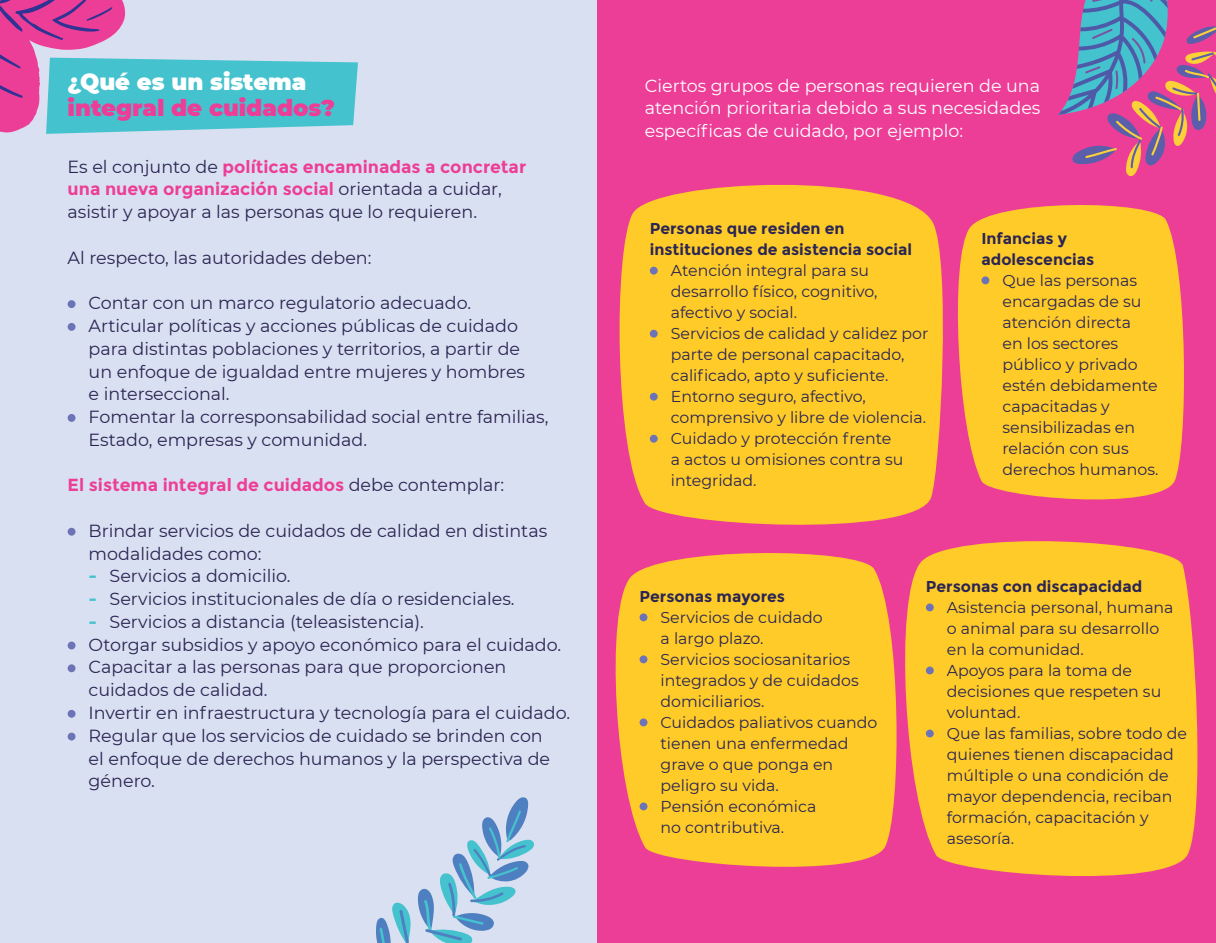
<style>
.page{position:relative;width:1216px;height:943px;background:#fff}
.page>*{position:absolute;margin:0;border:0;box-sizing:border-box;transform-origin:0 0}
.Texto_S_S{font:900 22.75px/26.2px "Montserrat";color:#ed3e97}
.Texto_S_S-2{font:17.5px/22.8px "Montserrat";color:#2b2553}
.Texto_S_S-3{font:17.5px/22.8px "Montserrat";color:#fff;text-align:justify}
.Texto_S_S-4{font:700 17.5px "Montserrat";color:#ed3e97}
.Texto_S_S-5{font:15.75px/21px "Montserrat";color:#2b2553}
.Texto_S_S-6{font:700 15.75px/21px "Montserrat";color:#2b2553}
.s1{color:#fff}
.s2{font-weight:700;color:#ed3e97}
.s3{font-weight:400;color:#2b2553}
.s4{font-weight:700;color:#44c2ce}
</style>
<div class="page">
<div style="left:0;top:0;width:614px;height:943px;background:#d9e0f1"></div>
<svg style="left:0;top:0;width:358px;height:134px"></svg>
<div style="left:68px;top:300px;width:7px;height:8px;background:#6d73b7;border-radius:50%"></div>
<div style="left:68px;top:323px;width:7px;height:8px;background:#6d73b7;border-radius:50%"></div>
<div style="left:68px;top:414px;width:7px;height:8px;background:#6d73b7;border-radius:50%"></div>
<div style="left:68px;top:528px;width:7px;height:7px;background:#6d73b7;border-radius:50%"></div>
<div style="left:68px;top:641px;width:7px;height:8px;background:#6d73b7;border-radius:50%"></div>
<div style="left:68px;top:664px;width:7px;height:8px;background:#6d73b7;border-radius:50%"></div>
<div style="left:68px;top:710px;width:7px;height:7px;background:#6d73b7;border-radius:50%"></div>
<div style="left:68px;top:732px;width:7px;height:8px;background:#6d73b7;border-radius:50%"></div>
<div style="left:597px;top:0;width:618px;height:943px;background:#ed3e97"></div>
<svg style="left:619px;top:185px;width:324px;height:340px;background:#fcbf31"></svg>
<svg style="left:957px;top:205px;width:227px;height:295px;background:#fcbe32"></svg>
<svg style="left:615px;top:553px;width:278px;height:314px;background:#fcc031"></svg>
<svg style="left:893px;top:541px;width:305px;height:335px;background:#fcbb35"></svg>
<div style="left:649px;top:267px;width:8px;height:7px;background:#6d73b7;border-radius:50%"></div>
<div style="left:649px;top:330px;width:8px;height:7px;background:#6d73b7;border-radius:50%"></div>
<div style="left:649px;top:393px;width:8px;height:7px;background:#6d73b7;border-radius:50%"></div>
<div style="left:649px;top:435px;width:8px;height:7px;background:#6d73b7;border-radius:50%"></div>
<div style="left:981px;top:276px;width:8px;height:8px;background:#6d73b7;border-radius:50%"></div>
<div style="left:639px;top:613px;width:8px;height:8px;background:#6d73b7;border-radius:50%"></div>
<div style="left:639px;top:655px;width:8px;height:8px;background:#6d73b7;border-radius:50%"></div>
<div style="left:639px;top:718px;width:8px;height:8px;background:#6d73b7;border-radius:50%"></div>
<div style="left:639px;top:802px;width:8px;height:8px;background:#6d73b7;border-radius:50%"></div>
<div style="left:925px;top:603px;width:8px;height:8px;background:#6d73b7;border-radius:50%"></div>
<div style="left:925px;top:666px;width:8px;height:8px;background:#6d73b7;border-radius:50%"></div>
<div style="left:925px;top:729px;width:8px;height:8px;background:#6d73b7;border-radius:50%"></div>
<svg style="left:1058px;top:0;width:158px;height:176px"></svg>
<svg style="left:418px;top:797px;width:116px;height:146px"></svg>
<svg style="left:376px;top:902px;width:35px;height:41px"></svg>
<p class="Texto_S_S" style="left:68px;top:67px;width:269px"><span class="s1">¿Qué es un sistema </span>integral de cuidados?</p>
<p class="Texto_S_S-2" style="left:68px;top:154px;width:460px">Es el conjunto de <span class="s2">políticas encaminadas a concretar una nueva organización social</span> orientada a cuidar, asistir y apoyar a las personas que lo requieren.</p>
<p class="Texto_S_S-2" style="left:68px;top:245px;width:305px">Al respecto, las autoridades deben:</p>
<p class="Texto_S_S-2" style="left:89px;top:291px;width:384px">Contar con un marco regulatorio adecuado.</p>
<p class="Texto_S_S-2" style="left:89px;top:314px;width:438px">Articular políticas y acciones públicas de cuidado para distintas poblaciones y territorios, a partir de un enfoque de igualdad entre mujeres y hombres e interseccional.</p>
<p class="Texto_S_S-2" style="left:89px;top:405px;width:461px">Fomentar la corresponsabilidad social entre familias,<br>Estado, empresas y comunidad.</p>
<p class="Texto_S_S-4" style="left:68px;top:475px;width:438px">El sistema integral de cuidados <span class="s3">debe contemplar:</span></p>
<p class="Texto_S_S-2" style="left:89px;top:518px;width:460px">Brindar servicios de cuidados de calidad en distintas modalidades como:</p>
<p class="Texto_S_S-2" style="left:89px;top:564px;width:203px"><span class="s4">-</span> Servicios a domicilio.</p>
<p class="Texto_S_S-2" style="left:89px;top:587px;width:427px"><span class="s4">-</span> Servicios institucionales de día o residenciales.</p>
<p class="Texto_S_S-2" style="left:89px;top:609px;width:337px"><span class="s4">-</span> Servicios a distancia (teleasistencia).</p>
<p class="Texto_S_S-2" style="left:89px;top:632px;width:474px">Otorgar subsidios y apoyo económico para el cuidado.</p>
<p class="Texto_S_S-2" style="left:89px;top:655px;width:419px">Capacitar a las personas para que proporcionen cuidados de calidad.</p>
<p class="Texto_S_S-2" style="left:89px;top:700px;width:483px">Invertir en infraestructura y tecnología para el cuidado.</p>
<p class="Texto_S_S-2" style="left:89px;top:723px;width:463px">Regular que los servicios de cuidado se brinden con el enfoque de derechos humanos y la perspectiva de género.</p>
<p class="Texto_S_S-3" style="left:645px;top:73px;width:397px">Ciertos grupos de personas requieren de una atención prioritaria debido a sus necesidades específicas de cuidado, por ejemplo:</p>
<p class="Texto_S_S-6" style="left:649px;top:218px;width:264px">Personas que residen en instituciones de asistencia social</p>
<p class="Texto_S_S-5" style="left:670px;top:259px;width:208px">Atención integral para su desarrollo físico, cognitivo, afectivo y social.</p>
<p class="Texto_S_S-5" style="left:670px;top:322px;width:259px">Servicios de calidad y calidez por parte de personal capacitado, calificado, apto y suficiente.</p>
<p class="Texto_S_S-5" style="left:670px;top:385px;width:257px">Entorno seguro, afectivo, comprensivo y libre de violencia.</p>
<p class="Texto_S_S-5" style="left:670px;top:427px;width:234px">Cuidado y protección frente a actos u omisiones contra su integridad.</p>
<p class="Texto_S_S-6" style="left:981px;top:227px;width:114px">Infancias y adolescencias</p>
<p class="Texto_S_S-5" style="left:1002px;top:269px;width:157px">Que las personas encargadas de su atención directa<br>en los sectores público y privado estén debidamente capacitadas y sensibilizadas en relación con sus derechos humanos.</p>
<p class="Texto_S_S-6" style="left:639px;top:585px;width:147px">Personas mayores</p>
<p class="Texto_S_S-5" style="left:660px;top:606px;width:163px">Servicios de cuidado a largo plazo.</p>
<p class="Texto_S_S-5" style="left:660px;top:648px;width:200px">Servicios sociosanitarios integrados y de cuidados domiciliarios.</p>
<p class="Texto_S_S-5" style="left:660px;top:711px;width:218px">Cuidados paliativos cuando tienen una enfermedad grave o que ponga en peligro su vida.</p>
<p class="Texto_S_S-5" style="left:660px;top:795px;width:157px">Pensión económica no contributiva.</p>
<p class="Texto_S_S-6" style="left:925px;top:575px;width:218px">Personas con discapacidad</p>
<p class="Texto_S_S-5" style="left:946px;top:596px;width:228px">Asistencia personal, humana o animal para su desarrollo en la comunidad.</p>
<p class="Texto_S_S-5" style="left:946px;top:659px;width:216px">Apoyos para la toma de decisiones que respeten su voluntad.</p>
<p class="Texto_S_S-5" style="left:946px;top:722px;width:242px">Que las familias, sobre todo de quienes tienen discapacidad múltiple o una condición de mayor dependencia, reciban formación, capacitación y asesoría.</p>
</div>
